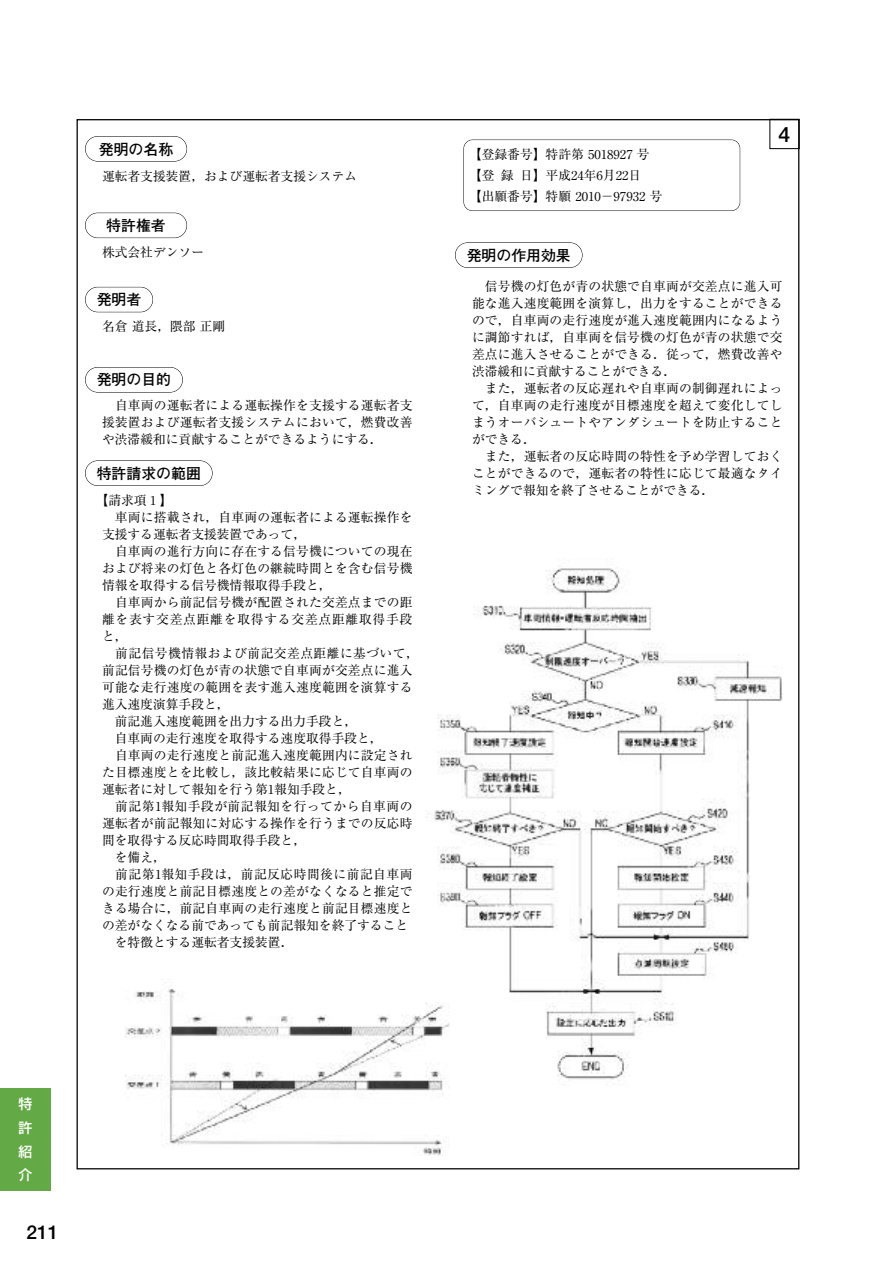
<style>
.page{position:relative;width:893px;height:1263px;background:#fff}
.page>*{position:absolute;margin:0;border:0;box-sizing:border-box;transform-origin:0 0}
.t1{font:700 21.3px "Futo Go B101";color:#000}
.t2{font:700 19.2px "Futo Go B101";color:#000}
.t3{font:700 14.85px "Futo Go B101";color:#000}
.t4{font:500 13.8px/23.7px "Shin Go";color:#fff;text-align:justify}
.t5{font:12.75px/17px "Ryumin";letter-spacing:.015em;color:#000;text-align:justify}
.t6{font:12.75px "Ryumin";letter-spacing:.04em;color:#000}
.t7{font:12.75px "Ryumin";letter-spacing:.06em;color:#000}
.t8{font:12.75px "Ryumin";letter-spacing:.035em;color:#000}
.s1{font-family:"Hira Min Pro W3"}
</style>
<div class="page">
<img style="left:125px;top:568px;width:657px;height:587px">
<div style="left:0;top:1089px;width:51px;height:102px;background:#63a945"></div>
<div style="left:85px;top:136px;width:102px;height:26px;border:1px solid #000;border-radius:13px"></div>
<div style="left:85px;top:367px;width:98px;height:25px;border:1px solid #000;border-radius:13px"></div>
<div style="left:85px;top:460px;width:128px;height:26px;border:1px solid #000;border-radius:13px"></div>
<div style="left:770px;top:119px;width:29px;height:30px;border:1px solid #000"></div>
<div style="left:85px;top:287px;width:68px;height:25px;border:1px solid #000;border-radius:13px"></div>
<div style="left:455px;top:242px;width:128px;height:26px;border:1px solid #000;border-radius:13px"></div>
<div style="left:463px;top:140px;width:277px;height:71px;border:1px solid #000;border-radius:9px"></div>
<div style="left:85px;top:213px;width:102px;height:25px;border:1px solid #000;border-radius:13px"></div>
<p class="t3" style="left:99px;top:140px;width:76px">発明の名称</p>
<p class="t5" style="left:102px;top:167px;width:257px">運転者支援装置，および運転者支援システム</p>
<p class="t3" style="left:106px;top:217px;width:61px">特許権者</p>
<p class="t5" style="left:102px;top:244px;width:104px">株式会社デンソー</p>
<p class="t3" style="left:97px;top:291px;width:46px">発明者</p>
<p class="t5" style="left:102px;top:317px;width:125px">名倉道長，隈部正剛</p>
<p class="t3" style="left:97px;top:371px;width:76px">発明の目的</p>
<p class="t5" style="left:102px;top:396px;width:312px;text-indent:13px">自車両の運転者による運転操作を支援する運転者支援装置および運転者支援システムにおいて，燃費改善や渋滞緩和に貢献することができるようにする．</p>
<p class="t3" style="left:97px;top:465px;width:106px">特許請求の範囲</p>
<p class="t5" style="left:96px;top:492px;width:78px">【請求項１】</p>
<p class="t5" style="left:115px;top:509px;width:299px">車両に搭載され，自車両の運転者による運転操作を</p>
<p class="t5" style="left:102px;top:526px;width:206px">支援する運転者支援装置であって，</p>
<p class="t5" style="left:115px;top:543px;width:299px">自車両の進行方向に存在する信号機についての現在</p>
<p class="t5" style="left:102px;top:560px;width:312px">および将来の灯色と各灯色の継続時間とを含む信号機</p>
<p class="t5" style="left:102px;top:577px;width:231px">情報を取得する信号機情報取得手段と，</p>
<p class="t5" style="left:115px;top:594px;width:299px">自車両から前記信号機が配置された交差点までの距</p>
<p class="t7" style="left:102px;top:612px;width:312px">離を表す交差点距離を取得する交差点距離取得手段</p>
<p class="t5" style="left:102px;top:628px;width:27px">と，</p>
<p class="t8" style="left:115px;top:646px;width:305px">前記信号機情報および前記交差点距離に基づいて，</p>
<p class="t5" style="left:102px;top:662px;width:312px">前記信号機の灯色が青の状態で自車両が交差点に進入</p>
<p class="t5" style="left:102px;top:679px;width:312px">可能な走行速度の範囲を表す進入速度範囲を演算する</p>
<p class="t5" style="left:102px;top:696px;width:129px">進入速度演算手段と，</p>
<p class="t5" style="left:115px;top:713px;width:244px">前記進入速度範囲を出力する出力手段と，</p>
<p class="t5" style="left:115px;top:730px;width:269px">自車両の走行速度を取得する速度取得手段と，</p>
<p class="t5" style="left:115px;top:747px;width:299px">自車両の走行速度と前記進入速度範囲内に設定され</p>
<p class="t5" style="left:102px;top:764px;width:312px">た目標速度とを比較し，該比較結果に応じて自車両の</p>
<p class="t5" style="left:102px;top:781px;width:250px">運転者に対して報知を行う第1報知手段と，</p>
<p class="t6" style="left:115px;top:799px;width:299px">前記第1報知手段が前記報知を行ってから自車両の</p>
<p class="t5" style="left:102px;top:815px;width:312px">運転者が前記報知に対応する操作を行うまでの反応時</p>
<p class="t5" style="left:102px;top:832px;width:206px">間を取得する反応時間取得手段と，</p>
<p class="t5" style="left:115px;top:849px;width:53px">を備え，</p>
<p class="t6" style="left:115px;top:867px;width:299px">前記第1報知手段は，前記反応時間後に前記自車両</p>
<p class="t5" style="left:102px;top:883px;width:312px">の走行速度と前記目標速度との差がなくなると推定で</p>
<p class="t5" style="left:102px;top:900px;width:312px">きる場合に，前記自車両の走行速度と前記目標速度と</p>
<p class="t5" style="left:102px;top:917px;width:308px">の差がなくなる前であっても前記報知を終了すること</p>
<p class="t5" style="left:115px;top:934px;width:180px">を特徴とする運転者支援装置．</p>
<p class="t5" style="left:469px;top:143px;width:195px;line-height:21.3px;text-align:left">【登録番号】特許第 5018927 号【登録日】平成24年6月22日<br>【出願番号】特願 2010<span class="s1">－</span>97932 号</p>
<p class="t3" style="left:467px;top:247px;width:106px">発明の作用効果</p>
<h1 class="t1" style="left:779px;top:121px;width:13px">4</h1>
<p class="t5" style="left:472px;top:278px;width:312px;text-indent:13px">信号機の灯色が青の状態で自車両が交差点に進入可能な進入速度範囲を演算し，出力をすることができるので，自車両の走行速度が進入速度範囲内になるように調節すれば，自車両を信号機の灯色が青の状態で交差点に進入させることができる．従って，燃費改善や渋滞緩和に貢献することができる．</p>
<p class="t5" style="left:472px;top:380px;width:312px;text-indent:13px">また，運転者の反応遅れや自車両の制御遅れによって，自車両の走行速度が目標速度を超えて変化してしまうオーバシュートやアンダシュートを防止することができる．</p>
<p class="t5" style="left:472px;top:448px;width:312px;text-indent:13px">また，運転者の反応時間の特性を予め学習しておくことができるので，運転者の特性に応じて最適なタイミングで報知を終了させることができる．</p>
<p class="t4" style="left:19px;top:1091px;width:15px">特許紹介</p>
<h2 class="t2" style="left:27px;top:1221px;width:33px">211</h2>
</div>
